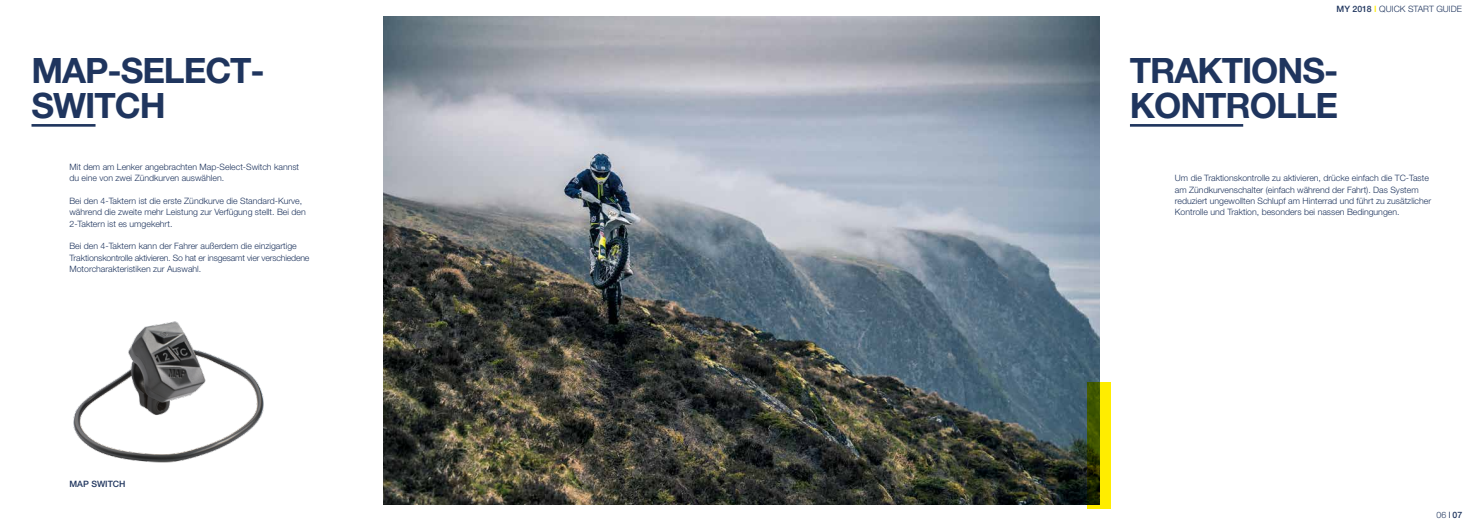
<style>
.page{position:relative;width:1474px;height:521px;background:#fff}
.page>*{position:absolute;margin:0;border:0;box-sizing:border-box;transform-origin:0 0}
.t1{font:700 35px/35px "Helvetica Neue LT Pro";letter-spacing:-.03em;color:#1f355e}
.t2{font:300 8.75px/11.4px "Helvetica Neue LT Pro";color:#1f355e}
.t3{font:500 8.75px "Helvetica Neue LT Pro";color:#1f355e}
.s1{font-weight:500}
.s2{font-weight:500;color:#ffed00}
.s3{font-weight:400;font-stretch:condensed}
</style>
<div class="page">
<img style="left:383px;top:16px;width:716px;height:489px">
<svg style="left:1087px;top:382px;width:23px;height:126px;background:#8d8e00"></svg>
<img style="left:73px;top:321px;width:191px;height:142px">
<hr style="left:32px;top:124px;width:63px;height:3px;background:#1f355e">
<hr style="left:1129px;top:124px;width:114px;height:3px;background:#1f355e">
<p class="t2" style="left:1336px;top:3px;width:127px"><span class="s1">MY 2018</span> <span class="s2">I</span> QUICK START GUIDE</p>
<h1 class="t1" style="left:32px;top:52px;width:235px">MAP-SELECT-<br>SWITCH</h1>
<h1 class="t1" style="left:1129px;top:52px;width:210px">TRAKTIONS-<br>KONTROLLE</h1>
<p class="t2" style="left:69px;top:161px;width:231px">Mit dem am Lenker angebrachten Map-Select-Switch kannst du eine von zwei Zündkurven auswählen.</p>
<p class="t2" style="left:69px;top:195px;width:238px">Bei den 4-Taktern ist die erste Zündkurve die Standard-Kurve, während die zweite mehr Leistung zur Verfügung stellt. Bei den<br>2-Taktern ist es umgekehrt.</p>
<p class="t2" style="left:69px;top:240px;width:241px">Bei den 4-Taktern kann der Fahrer außerdem die einzigartige<br>Traktionskontrolle aktivieren. So hat er insgesamt vier verschiedene<br>Motorcharakteristiken zur Auswahl.</p>
<p class="t3" style="left:69px;top:479px;width:58px">MAP SWITCH</p>
<p class="t2" style="left:1174px;top:172px;width:258px">Um die Traktionskontrolle zu aktivieren, drücke einfach die TC-Taste am Zündkurvenschalter (einfach während der Fahrt). Das System reduziert ungewollten Schlupf am Hinterrad und führt zu zusätzlicher Kontrolle und Traktion, besonders bei nassen Bedingungen.</p>
<p class="t2" style="left:1436px;top:509px;width:27px">06 <span class="s3">I</span> <span class="s1">07</span></p>
</div>
